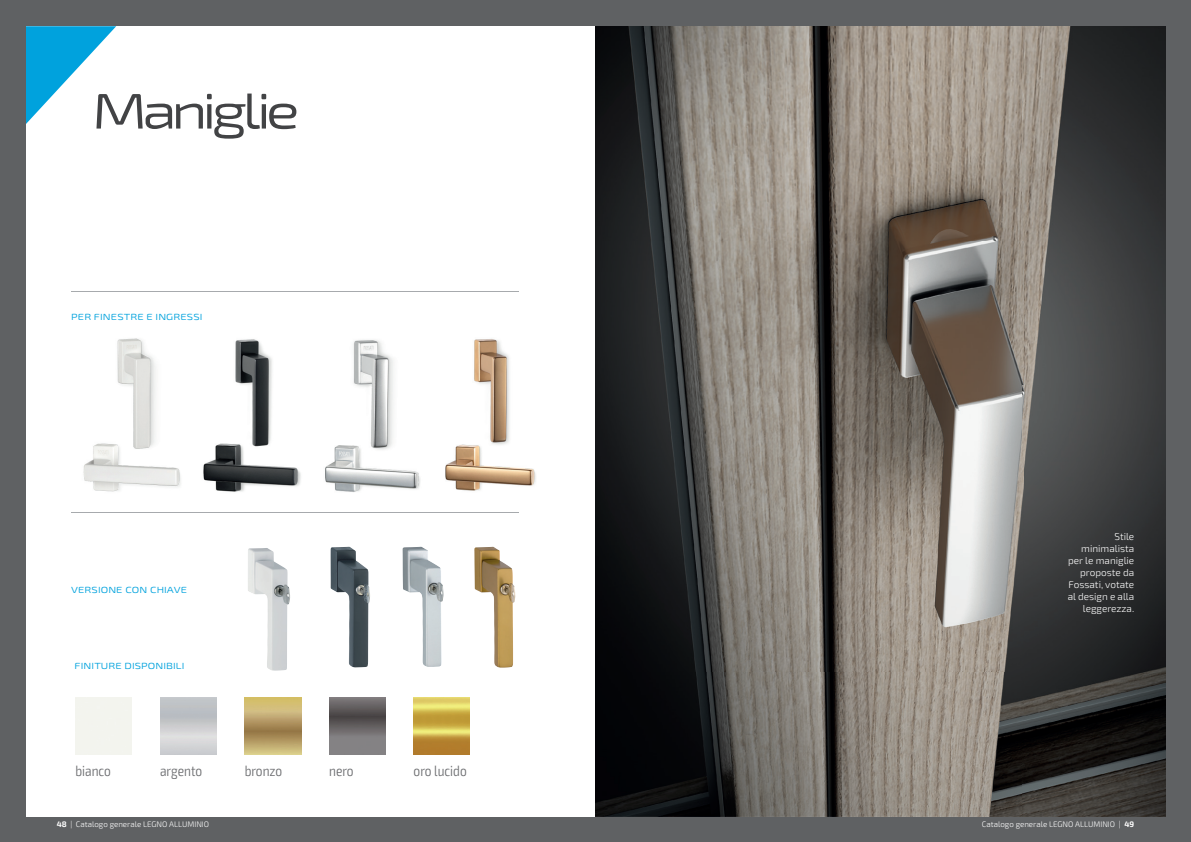
<style>
.page{position:relative;width:1191px;height:842px;background:#5f6163}
.page>*{position:absolute;margin:0;border:0;box-sizing:border-box;transform-origin:0 0}
.t1{font:expanded 50px "Exo 2";letter-spacing:-.09em;color:#424345}
.t2{font:300 condensed 14.8px "Exo 2";color:#6c6d70}
.t3{font:300 10px/12px "Exo 2";color:#fff;text-align:right}
.t4{font:expanded 8.9px "Exo 2";letter-spacing:.01em;color:#00a2dd}
.t5{font:300 8px "Exo 2";color:#fff}
.s1{font-weight:700}
</style>
<div class="page">
<div style="left:26px;top:26px;width:1139px;height:790px;background:#fff"></div>
<img style="left:595px;top:26px;width:570px;height:790px">
<svg style="left:26px;top:26px;width:90px;height:98px"></svg>
<img style="left:245px;top:698px;width:56px;height:56px">
<img style="left:329px;top:698px;width:56px;height:56px">
<img style="left:248px;top:548px;width:42px;height:123px">
<img style="left:330px;top:547px;width:40px;height:120px">
<img style="left:402px;top:547px;width:42px;height:120px">
<img style="left:474px;top:547px;width:41px;height:121px">
<hr style="left:71px;top:513px;width:448px;height:1px;background:#a7aaad">
<hr style="left:71px;top:291px;width:448px;height:1px;background:#a7aaad">
<img style="left:325px;top:340px;width:95px;height:152px">
<img style="left:83px;top:338px;width:98px;height:154px">
<img style="left:203px;top:339px;width:98px;height:153px">
<img style="left:445px;top:338px;width:91px;height:153px">
<img style="left:413px;top:698px;width:57px;height:56px">
<h1 class="t1" style="left:92px;top:82px;width:209px">Maniglie</h1>
<p class="t4" style="left:71px;top:311px;width:133px">PER FINESTRE E INGRESSI</p>
<p class="t4" style="left:71px;top:585px;width:117px">VERSIONE CON CHIAVE</p>
<p class="t4" style="left:75px;top:661px;width:111px">FINITURE DISPONIBILI</p>
<h2 class="t2" style="left:76px;top:762px;width:37px">bianco</h2>
<h2 class="t2" style="left:160px;top:762px;width:44px">argento</h2>
<h2 class="t2" style="left:245px;top:762px;width:39px">bronzo</h2>
<h2 class="t2" style="left:329px;top:762px;width:26px">nero</h2>
<h2 class="t2" style="left:413px;top:762px;width:55px">oro lucido</h2>
<p class="t3" style="left:1067px;top:531px;width:68px">Stile minimalista per le maniglie proposte da<br>Fossati, votate al design e alla leggerezza.</p>
<p class="t5" style="left:57px;top:820px;width:154px"><span class="s1">48</span> | Catalogo generale LEGNO ALLUMINIO</p>
<p class="t5" style="left:982px;top:820px;width:154px">Catalogo generale LEGNO ALLUMINIO | <span class="s1">49</span></p>
</div>
